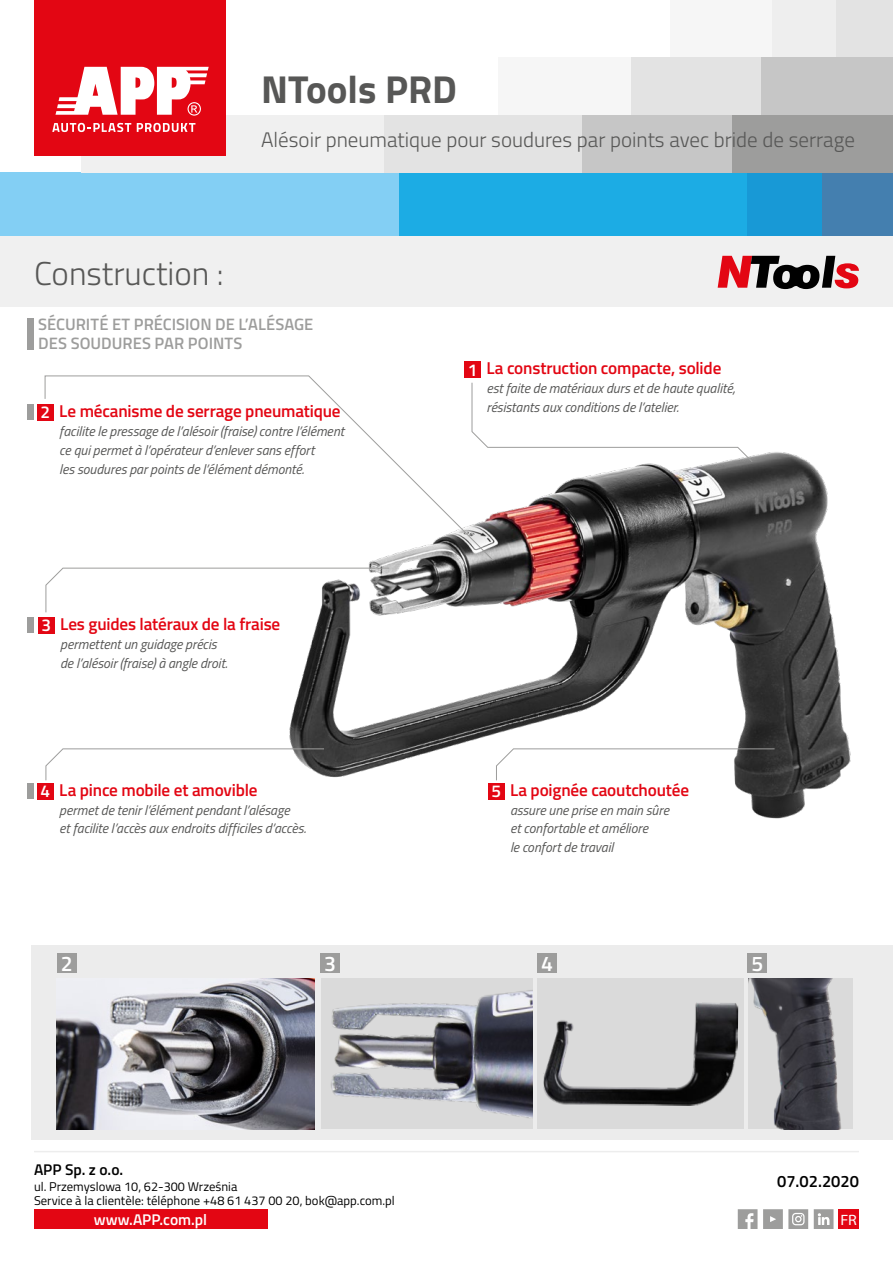
<style>
.page{position:relative;width:893px;height:1263px;background:#fff}
.page>*{position:absolute;margin:0;border:0;box-sizing:border-box;transform-origin:0 0}
.t1{font:700 39px "Titillium";color:#575756}
.t2{font:300 33px "Titillium";color:#575756}
.t3{font:600 21.15px "Titillium";color:#fff}
.t4{font:300 21px "Titillium";color:#575756}
.t5{font:600 17.25px "Titillium";letter-spacing:-.01em;color:#e30613}
.t6{font:600 16.5px/18.9px "Titillium";color:#9d9d9c}
.t7{font:600 16.5px "Titillium";color:#000}
.t8{font:600 15.45px "Titillium";color:#fff}
.t9{font:600 15.45px "Titillium";color:#000}
.t10{font:semi-expanded 15px "Myriad Pro";color:#fff}
.t11{font:italic 13.8px/18.9px "Titillium";letter-spacing:-.005em;color:#575756}
.t12{font:12.75px/14.1px "Titillium";color:#000}
.s1{color:#fff}
</style>
<div class="page">
<div style="left:727px;top:172px;width:97px;height:64px;background:#1899d6"></div>
<div style="left:398px;top:172px;width:348px;height:64px;background:#1cace4"></div>
<div style="left:0;top:172px;width:399px;height:64px;background:#83cff4"></div>
<div style="left:830px;top:0;width:63px;height:57px;background:#e3e3e3"></div>
<div style="left:746px;top:0;width:90px;height:57px;background:#eee"></div>
<div style="left:670px;top:0;width:101px;height:57px;background:#f6f6f6"></div>
<div style="left:761px;top:57px;width:132px;height:58px;background:#c6c6c6"></div>
<div style="left:629px;top:57px;width:132px;height:58px;background:#e3e3e3"></div>
<div style="left:499px;top:57px;width:132px;height:58px;background:#f6f6f6"></div>
<div style="left:822px;top:172px;width:71px;height:64px;background:#447faf"></div>
<div style="left:732px;top:115px;width:161px;height:57px;background:#9d9d9c"></div>
<div style="left:383px;top:115px;width:205px;height:57px;background:#e3e3e3"></div>
<div style="left:81px;top:115px;width:302px;height:57px;background:#f0f0f0"></div>
<div style="left:583px;top:115px;width:149px;height:57px;background:#c6c6c6"></div>
<div style="left:35px;top:0;width:191px;height:156px;background:#e30613"></div>
<svg style="left:52px;top:123px;width:79px;height:9px"></svg>
<svg style="left:137px;top:123px;width:58px;height:9px"></svg>
<svg style="left:55px;top:67px;width:154px;height:49px"></svg>
<hr style="left:34px;top:1151px;width:825px;height:1px;background:#ededed">
<svg style="left:738px;top:1209px;width:19px;height:20px"></svg>
<svg style="left:763px;top:1209px;width:45px;height:20px"></svg>
<svg style="left:814px;top:1209px;width:19px;height:20px"></svg>
<div style="left:838px;top:1209px;width:21px;height:20px;background:#e30613"></div>
<div style="left:34px;top:1209px;width:233px;height:20px;background:#e30613"></div>
<img style="left:289px;top:361px;width:562px;height:458px">
<div style="left:31px;top:945px;width:862px;height:194px;background:#ececec"></div>
<div style="left:0;top:236px;width:893px;height:71px;background:#f0f0f0"></div>
<div style="left:38px;top:617px;width:16px;height:16px;background:#e30613"></div>
<div style="left:465px;top:362px;width:16px;height:16px;background:#e30613"></div>
<div style="left:488px;top:783px;width:16px;height:16px;background:#e30613"></div>
<div style="left:537px;top:978px;width:207px;height:151px;background:#dadada"></div>
<img style="left:543px;top:1002px;width:195px;height:104px">
<div style="left:537px;top:953px;width:20px;height:20px;background:#9d9d9c"></div>
<img style="left:748px;top:978px;width:105px;height:151px">
<div style="left:747px;top:953px;width:20px;height:20px;background:#9d9d9c"></div>
<img style="left:57px;top:978px;width:258px;height:151px">
<div style="left:57px;top:953px;width:20px;height:20px;background:#9d9d9c"></div>
<div style="left:320px;top:953px;width:20px;height:20px;background:#9d9d9c"></div>
<img style="left:321px;top:978px;width:212px;height:151px">
<svg style="left:718px;top:256px;width:141px;height:33px"></svg>
<div style="left:27px;top:617px;width:7px;height:16px;background:#9d9d9c"></div>
<div style="left:37px;top:404px;width:16px;height:16px;background:#e30613"></div>
<div style="left:27px;top:404px;width:7px;height:16px;background:#9d9d9c"></div>
<div style="left:37px;top:783px;width:16px;height:16px;background:#e30613"></div>
<div style="left:27px;top:783px;width:7px;height:16px;background:#9d9d9c"></div>
<div style="left:27px;top:318px;width:7px;height:31px;background:#9d9d9c"></div>
<svg style="left:494px;top:382px;width:259px;height:81px"></svg>
<svg style="left:44px;top:375px;width:450px;height:186px"></svg>
<svg style="left:45px;top:567px;width:345px;height:46px"></svg>
<svg style="left:45px;top:748px;width:280px;height:33px"></svg>
<svg style="left:496px;top:748px;width:279px;height:33px"></svg>
<h1 class="t1" style="left:261px;top:59px;width:197px">NTools PRD</h1>
<h3 class="t4" style="left:261px;top:125px;width:595px">Alésoir pneumatique pour soudures par points avec bride de serrage</h3>
<h2 class="t2" style="left:34px;top:249px;width:191px">Construction :</h2>
<p class="t6" style="left:38px;top:314px;width:277px">SÉCURITÉ ET PRÉCISION DE L’ALÉSAGE<br>DES SOUDURES PAR POINTS</p>
<p class="t5" style="left:41px;top:398px;width:301px"><span class="s1">2</span> Le mécanisme de serrage pneumatique</p>
<p class="t11" style="left:59px;top:421px;width:286px">facilite le pressage de l’alésoir (fraise) contre l’élément ce qui permet à l’opérateur d’enlever sans effort<br>les soudures par points de l’élément démonté.</p>
<p class="t5" style="left:42px;top:611px;width:240px"><span class="s1">3</span> Les guides latéraux de la fraise</p>
<p class="t11" style="left:60px;top:634px;width:169px">permettent un guidage précis de l’alésoir (fraise) à angle droit.</p>
<p class="t5" style="left:41px;top:777px;width:218px"><span class="s1">4</span> La pince mobile et amovible</p>
<p class="t11" style="left:59px;top:800px;width:248px">permet de tenir l’élément pendant l’alésage<br>et facilite l’accès aux endroits difficiles d’accès.</p>
<p class="t5" style="left:468px;top:355px;width:255px"><span class="s1">1</span> La construction compacte, solide</p>
<p class="t11" style="left:486px;top:378px;width:250px">est faite de matériaux durs et de haute qualité, résistants aux conditions de l’atelier.</p>
<p class="t5" style="left:491px;top:777px;width:199px"><span class="s1">5</span> La poignée caoutchoutée</p>
<p class="t11" style="left:510px;top:800px;width:160px">assure une prise en main sûre et confortable et améliore<br>le confort de travail</p>
<h3 class="t3" style="left:61px;top:947px;width:13px">2</h3>
<h3 class="t3" style="left:324px;top:947px;width:13px">3</h3>
<h3 class="t3" style="left:541px;top:947px;width:13px">4</h3>
<h3 class="t3" style="left:751px;top:947px;width:13px">5</h3>
<p class="t9" style="left:34px;top:1158px;width:91px">APP Sp. z o.o.</p>
<p class="t12" style="left:34px;top:1179px;width:362px">ul. Przemyslowa 10, 62-300 Września<br>Service à la clientèle: téléphone +48 61 437 00 20, bok@app.com.pl</p>
<p class="t8" style="left:94px;top:1208px;width:115px">www.APP.com.pl</p>
<p class="t7" style="left:777px;top:1169px;width:83px">07.02.2020</p>
<p class="t10" style="left:840px;top:1210px;width:18px">FR</p>
</div>
